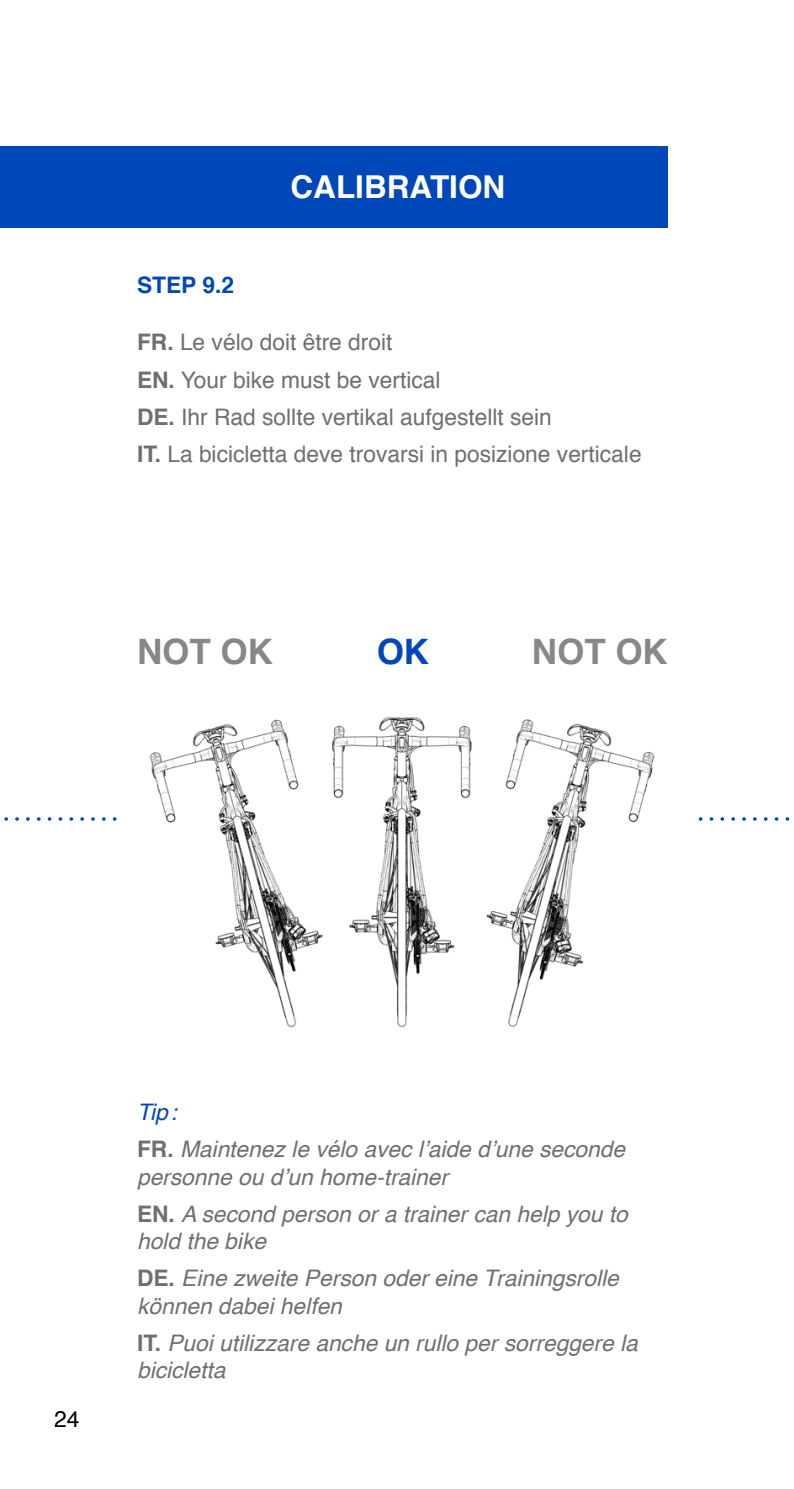
<style>
.page{position:relative;width:794px;height:1489px;background:#fff}
.page>*{position:absolute;margin:0;border:0;box-sizing:border-box;transform-origin:0 0}
.t1{font:700 35px "Helvetica";color:#878787}
.t2{font:700 35px "Helvetica";color:#0047ba}
.t3{font:700 31.5px "Helvetica";color:#fff}
.t4{font:italic 22.75px/37.1px "Helvetica";color:#706f6f}
.t5{font:22.75px/37.1px "Helvetica";color:#706f6f}
.t6{font:700 22.75px "Helvetica";color:#0047ba}
.t7{font:22.75px "Helvetica";color:#000}
.s1{font-weight:700}
.s2{color:#0047ba}
.s3{font-weight:700;font-style:normal}
</style>
<div class="page">
<svg style="left:4px;top:817px;width:786px;height:3px"></svg>
<img style="left:122px;top:717px;width:571px;height:311px">
<div style="left:0;top:146px;width:668px;height:82px;background:#0047ba"></div>
<h2 class="t3" style="left:290px;top:161px;width:216px">CALIBRATION</h2>
<p class="t6" style="left:137px;top:267px;width:98px">STEP 9.2</p>
<p class="t5" style="left:137px;top:324px;width:506px"><span class="s1">FR.</span> Le vélo doit être droit<br><span class="s1">EN.</span> Your bike must be vertical<br><span class="s1">DE.</span> Ihr Rad sollte vertikal aufgestellt sein<br><span class="s1">IT.</span> La bicicletta deve trovarsi in posizione verticale</p>
<h1 class="t1" style="left:137px;top:623px;width:137px">NOT OK</h1>
<h1 class="t2" style="left:377px;top:623px;width:54px">OK</h1>
<h1 class="t1" style="left:532px;top:623px;width:137px">NOT OK</h1>
<p class="t7" style="left:54px;top:1400px;width:27px">24</p>
<p class="t4" style="left:137px;top:1094px;width:490px"><span class="s2">Tip:<br></span><span class="s3">FR.</span> Maintenez le vélo avec l’aide d’une seconde</p>
<p class="t4" style="left:137px;top:1158px;width:492px">personne ou d’un home-trainer<br><span class="s3">EN.</span> A second person or a trainer can help you to</p>
<p class="t4" style="left:137px;top:1223px;width:483px">hold the bike<br><span class="s3">DE.</span> Eine zweite Person oder eine Trainingsrolle</p>
<p class="t4" style="left:137px;top:1287px;width:502px">können dabei helfen<br><span class="s3">IT.</span> Puoi utilizzare anche un rullo per sorreggere la</p>
<p class="t4" style="left:137px;top:1352px;width:90px">bicicletta</p>
</div>
